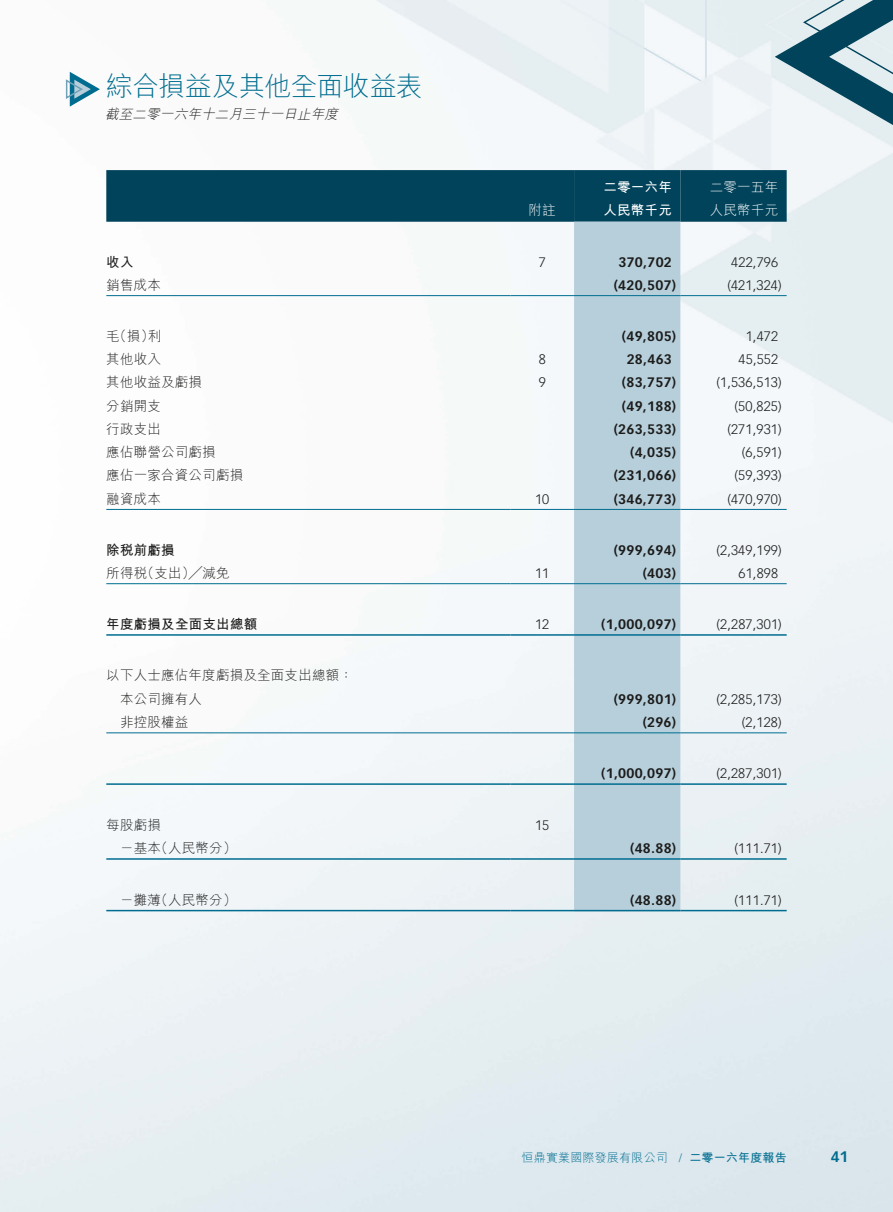
<style>
.page{position:relative;width:893px;height:1212px;background:#fff}
.page>*{position:absolute;margin:0;border:0;box-sizing:border-box;transform-origin:0 0}
.t1{font:300 27px "M Hei HK";letter-spacing:-.03em;color:#006d90}
.t2{font:700 15px "Vectora LT Std";color:#006d90}
.t3{font:300 13.5px "Vectora LT Std";letter-spacing:.015em;color:#1c1c1b}
.t4{font:700 13.5px "Vectora LT Std";letter-spacing:.02em;color:#1c1c1b}
.t5{font:300 13.5px/23.2px "M Hei HK";letter-spacing:.015em;color:#1c1c1b}
.t6{font:700 13.5px "M Hei HK";letter-spacing:.02em;color:#1c1c1b}
.t7{font:italic 300 13.5px "M Hei HK";color:#1c1c1b}
.t8{font:300 13.5px "M Hei HK";letter-spacing:.015em;color:#fff}
.t9{font:700 13.5px "M Hei HK";letter-spacing:.02em;color:#fff}
.t10{font:300 12px "M Hei HK";letter-spacing:.015em;color:#006d90}
.s1{font-weight:700}
</style>
<div class="page">
<svg style="left:65px;top:72px;width:35px;height:35px"></svg>
<svg style="left:775px;top:0;width:118px;height:161px"></svg>
<div style="left:106px;top:170px;width:681px;height:52px;background:#00435b"></div>
<div style="left:574px;top:222px;width:106px;height:688px;background:#b7cfdb"></div>
<hr style="left:106px;top:295px;width:404px;height:1px;background:#006d90">
<hr style="left:510px;top:295px;width:64px;height:1px;background:#006d90">
<hr style="left:574px;top:295px;width:106px;height:1px;background:#006d90">
<hr style="left:680px;top:295px;width:107px;height:1px;background:#006d90">
<hr style="left:106px;top:509px;width:404px;height:1px;background:#006d90">
<hr style="left:510px;top:509px;width:64px;height:1px;background:#006d90">
<hr style="left:574px;top:509px;width:106px;height:1px;background:#006d90">
<hr style="left:680px;top:509px;width:107px;height:1px;background:#006d90">
<hr style="left:106px;top:583px;width:404px;height:1px;background:#006d90">
<hr style="left:510px;top:583px;width:64px;height:1px;background:#006d90">
<hr style="left:574px;top:583px;width:106px;height:1px;background:#006d90">
<hr style="left:680px;top:583px;width:107px;height:1px;background:#006d90">
<hr style="left:106px;top:634px;width:404px;height:2px;background:#006d90">
<hr style="left:510px;top:634px;width:64px;height:2px;background:#006d90">
<hr style="left:574px;top:634px;width:106px;height:2px;background:#006d90">
<hr style="left:680px;top:634px;width:107px;height:2px;background:#006d90">
<hr style="left:106px;top:732px;width:404px;height:1px;background:#006d90">
<hr style="left:510px;top:732px;width:64px;height:1px;background:#006d90">
<hr style="left:574px;top:732px;width:106px;height:1px;background:#006d90">
<hr style="left:680px;top:732px;width:107px;height:1px;background:#006d90">
<hr style="left:106px;top:783px;width:404px;height:2px;background:#006d90">
<hr style="left:510px;top:783px;width:64px;height:2px;background:#006d90">
<hr style="left:574px;top:783px;width:106px;height:2px;background:#006d90">
<hr style="left:680px;top:783px;width:107px;height:2px;background:#006d90">
<hr style="left:106px;top:858px;width:404px;height:2px;background:#006d90">
<hr style="left:510px;top:858px;width:64px;height:2px;background:#006d90">
<hr style="left:574px;top:858px;width:106px;height:2px;background:#006d90">
<hr style="left:680px;top:858px;width:107px;height:2px;background:#006d90">
<hr style="left:106px;top:910px;width:404px;height:1px;background:#006d90">
<hr style="left:510px;top:910px;width:64px;height:1px;background:#006d90">
<hr style="left:574px;top:910px;width:106px;height:1px;background:#006d90">
<hr style="left:680px;top:910px;width:107px;height:1px;background:#006d90">
<h1 class="t1" style="left:106px;top:67px;width:318px">綜合損益及其他全面收益表</h1>
<p class="t7" style="left:105px;top:104px;width:239px">截至二零一六年十二月三十一日止年度</p>
<p class="t9" style="left:603px;top:177px;width:70px">二零一六年</p>
<p class="t8" style="left:710px;top:177px;width:70px">二零一五年</p>
<p class="t8" style="left:529px;top:200px;width:29px">附註</p>
<p class="t9" style="left:603px;top:200px;width:70px">人民幣千元</p>
<p class="t8" style="left:710px;top:200px;width:70px">人民幣千元</p>
<p class="t6" style="left:106px;top:252px;width:29px">收入</p>
<p class="t3" style="left:539px;top:254px;width:9px">7</p>
<p class="t4" style="left:618px;top:253px;width:55px">370,702</p>
<p class="t3" style="left:731px;top:254px;width:48px">422,796</p>
<p class="t5" style="left:106px;top:273px;width:56px">銷售成本</p>
<p class="t4" style="left:614px;top:277px;width:64px">(420,507)</p>
<p class="t3" style="left:727px;top:277px;width:56px">(421,324)</p>
<p class="t5" style="left:106px;top:324px;width:56px">毛（損）利</p>
<p class="t4" style="left:622px;top:328px;width:56px">(49,805)</p>
<p class="t3" style="left:746px;top:328px;width:34px">1,472</p>
<p class="t5" style="left:106px;top:347px;width:56px">其他收入</p>
<p class="t3" style="left:539px;top:351px;width:9px">8</p>
<p class="t4" style="left:627px;top:351px;width:47px">28,463</p>
<p class="t3" style="left:738px;top:351px;width:41px">45,552</p>
<p class="t5" style="left:106px;top:370px;width:97px">其他收益及虧損</p>
<p class="t3" style="left:539px;top:375px;width:9px">9</p>
<p class="t4" style="left:622px;top:374px;width:56px">(83,757)</p>
<p class="t3" style="left:716px;top:375px;width:67px">(1,536,513)</p>
<p class="t5" style="left:106px;top:393px;width:56px">分銷開支</p>
<p class="t4" style="left:622px;top:397px;width:56px">(49,188)</p>
<p class="t3" style="left:735px;top:398px;width:49px">(50,825)</p>
<p class="t5" style="left:106px;top:417px;width:56px">行政支出</p>
<p class="t4" style="left:614px;top:421px;width:64px">(263,533)</p>
<p class="t3" style="left:727px;top:421px;width:56px">(271,931)</p>
<p class="t5" style="left:106px;top:440px;width:111px">應佔聯營公司虧損</p>
<p class="t4" style="left:630px;top:444px;width:47px">(4,035)</p>
<p class="t3" style="left:742px;top:444px;width:41px">(6,591)</p>
<p class="t5" style="left:106px;top:463px;width:138px">應佔一家合資公司虧損</p>
<p class="t4" style="left:614px;top:467px;width:64px">(231,066)</p>
<p class="t3" style="left:735px;top:468px;width:49px">(59,393)</p>
<p class="t5" style="left:106px;top:486px;width:56px">融資成本</p>
<p class="t3" style="left:535px;top:491px;width:16px">10</p>
<p class="t4" style="left:614px;top:490px;width:64px">(346,773)</p>
<p class="t3" style="left:727px;top:491px;width:56px">(470,970)</p>
<p class="t6" style="left:106px;top:540px;width:70px">除稅前虧損</p>
<p class="t4" style="left:614px;top:542px;width:64px">(999,694)</p>
<p class="t3" style="left:716px;top:542px;width:67px">(2,349,199)</p>
<p class="t5" style="left:106px;top:561px;width:125px">所得稅（支出）╱減免</p>
<p class="t3" style="left:535px;top:565px;width:16px">11</p>
<p class="t4" style="left:643px;top:565px;width:35px">(403)</p>
<p class="t3" style="left:738px;top:565px;width:41px">61,898</p>
<p class="t6" style="left:106px;top:614px;width:152px">年度虧損及全面支出總額</p>
<p class="t3" style="left:535px;top:616px;width:16px">12</p>
<p class="t4" style="left:601px;top:616px;width:76px">(1,000,097)</p>
<p class="t3" style="left:716px;top:616px;width:67px">(2,287,301)</p>
<p class="t5" style="left:120px;top:663px;width:234px;text-indent:-14px">以下人士應佔年度虧損及全面支出總額：本公司擁有人</p>
<p class="t4" style="left:614px;top:691px;width:64px">(999,801)</p>
<p class="t3" style="left:716px;top:691px;width:67px">(2,285,173)</p>
<p class="t5" style="left:120px;top:710px;width:70px">非控股權益</p>
<p class="t4" style="left:643px;top:714px;width:35px">(296)</p>
<p class="t3" style="left:742px;top:714px;width:41px">(2,128)</p>
<p class="t4" style="left:601px;top:765px;width:76px">(1,000,097)</p>
<p class="t3" style="left:716px;top:765px;width:67px">(2,287,301)</p>
<p class="t5" style="left:106px;top:812px;width:56px">每股虧損</p>
<p class="t3" style="left:535px;top:817px;width:16px">15</p>
<p class="t5" style="left:120px;top:836px;width:118px">－基本（人民幣分）</p>
<p class="t4" style="left:630px;top:840px;width:47px">(48.88)</p>
<p class="t3" style="left:735px;top:840px;width:49px">(111.71)</p>
<p class="t5" style="left:120px;top:887px;width:118px">－攤薄（人民幣分）</p>
<p class="t4" style="left:630px;top:891px;width:47px">(48.88)</p>
<p class="t3" style="left:735px;top:892px;width:49px">(111.71)</p>
<p class="t10" style="left:522px;top:1149px;width:267px">恒鼎實業國際發展有限公司 / <span class="s1">二零一六年度報告</span></p>
<p class="t2" style="left:831px;top:1148px;width:19px">41</p>
</div>
